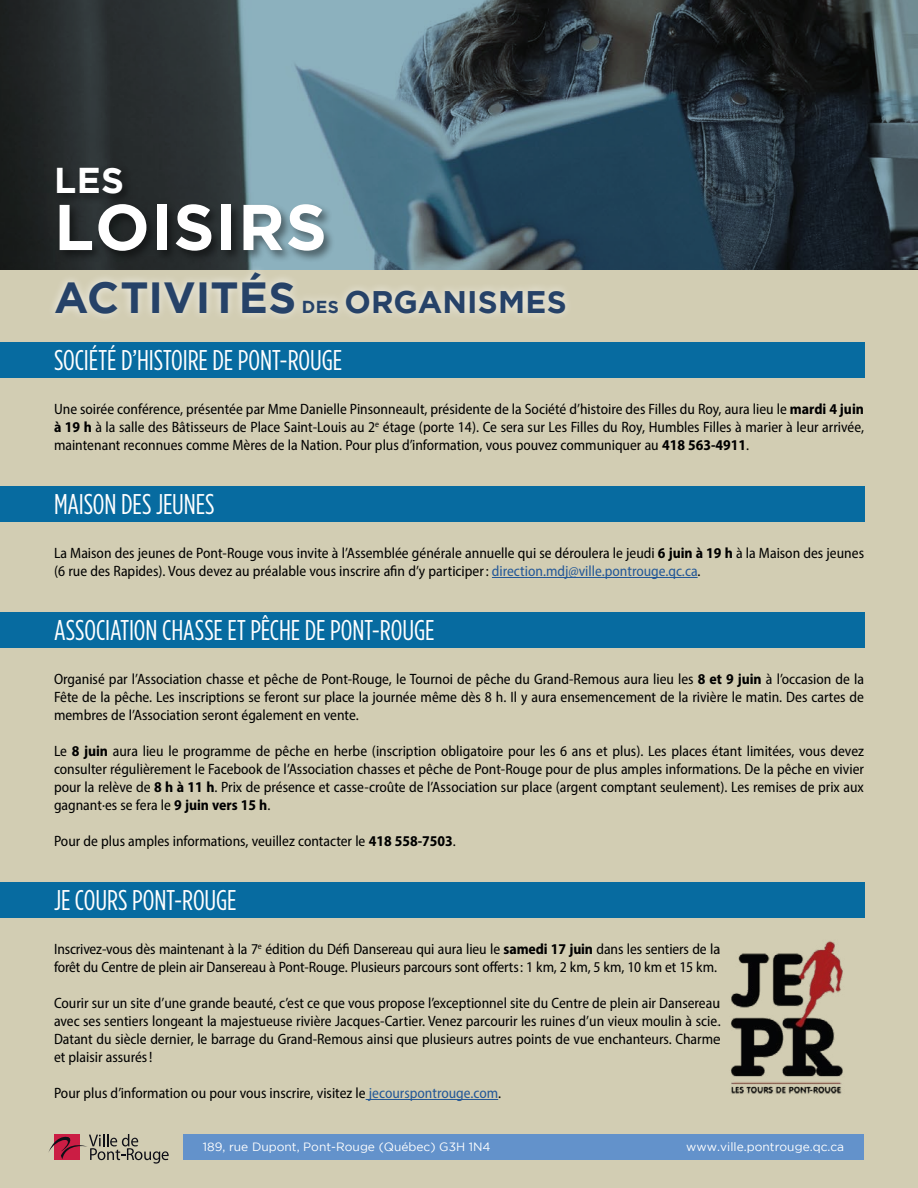
<style>
.page{position:relative;width:918px;height:1188px;background:#d2cdb3}
.page>*{position:absolute;margin:0;border:0;box-sizing:border-box;transform-origin:0 0}
.t1{font:700 64.5px "Gotham";letter-spacing:.015em;color:#fff}
.t2{font:700 43.5px "Gotham";color:#264268}
.t3{font:700 35.85px "Gotham";color:#fff}
.t4{font:700 31.2px "Gotham";letter-spacing:.005em;color:#264268}
.t5{font:28.5px "Gotham Condensed";letter-spacing:-.005em;color:#fff}
.t6{font:semi-condensed 15px/18px "Myriad Pro";color:#000;text-align:justify}
.t7{font:12px "Gotham";color:#fff}
.s1{font-size:17.25px}
.s2{font-weight:700}
.s3{color:#245897}
</style>
<div class="page">
<svg style="left:0;top:0;width:918px;height:270px;background:#364851"></svg>
<div style="left:54px;top:164px;width:282px;height:99px;background:#000;opacity:.45"></div>
<div style="left:47px;top:264px;width:527px;height:59px;background:#fff;opacity:.75"></div>
<div style="left:183px;top:1134px;width:681px;height:25px;background:#6392cb"></div>
<svg style="left:48px;top:1134px;width:121px;height:30px"></svg>
<div style="left:0;top:342px;width:864px;height:36px;background:#076ba0"></div>
<div style="left:0;top:486px;width:864px;height:36px;background:#076ba0"></div>
<div style="left:0;top:612px;width:864px;height:36px;background:#076ba0"></div>
<div style="left:0;top:882px;width:864px;height:36px;background:#076ba0"></div>
<hr style="left:492px;top:577px;width:206px;height:1px;background:#245897">
<hr style="left:366px;top:1099px;width:132px;height:1px;background:#245897">
<img style="left:731px;top:941px;width:112px;height:153px">
<h3 class="t3" style="left:54px;top:160px;width:72px">LES</h3>
<h1 class="t1" style="left:54px;top:190px;width:274px">LOISIRS</h1>
<h2 class="t2" style="left:54px;top:272px;width:244px">ACTIVITÉS</h2>
<h3 class="t4" style="left:302px;top:284px;width:266px"><span class="s1">DES</span> ORGANISMES</h3>
<h3 class="t5" style="left:54px;top:345px;width:290px">SOCIÉTÉ D’HISTOIRE DE PONT-ROUGE</h3>
<p class="t6" style="left:54px;top:400px;width:812px">Une soirée conférence, présentée par Mme Danielle Pinsonneault, présidente de la Société d’histoire des Filles du Roy, aura lieu le <span class="s2">mardi 4 juin à 19 h</span> à la salle des Bâtisseurs de Place Saint-Louis au 2<sup>e</sup> étage (porte 14). Ce sera sur Les Filles du Roy, Humbles Filles à marier à leur arrivée, maintenant reconnues comme Mères de la Nation. Pour plus d’information, vous pouvez communiquer au <span class="s2">418 563-4911</span>.</p>
<h3 class="t5" style="left:54px;top:489px;width:162px">MAISON DES JEUNES</h3>
<p class="t6" style="left:54px;top:544px;width:812px">La Maison des jeunes de Pont-Rouge vous invite à l’Assemblée générale annuelle qui se déroulera le jeudi <span class="s2">6 juin à 19 h</span> à la Maison des jeunes (6 rue des Rapides). Vous devez au préalable vous inscrire afin d’y participer: <span class="s3">direction.mdj@ville.pontrouge.qc.ca</span>.</p>
<h3 class="t5" style="left:54px;top:615px;width:382px">ASSOCIATION CHASSE ET PÊCHE DE PONT-ROUGE</h3>
<p class="t6" style="left:54px;top:670px;width:812px">Organisé par l’Association chasse et pêche de Pont-Rouge, le Tournoi de pêche du Grand-Remous aura lieu les <span class="s2">8 et 9 juin</span> à l’occasion de la Fête de la pêche. Les inscriptions se feront sur place la journée même dès 8 h. Il y aura ensemencement de la rivière le matin. Des cartes de membres de l’Association seront également en vente.</p>
<p class="t6" style="left:54px;top:742px;width:812px">Le <span class="s2">8 juin</span> aura lieu le programme de pêche en herbe (inscription obligatoire pour les 6 ans et plus). Les places étant limitées, vous devez consulter régulièrement le Facebook de l’Association chasses et pêche de Pont-Rouge pour de plus amples informations. De la pêche en vivier pour la relève de <span class="s2">8 h à 11 h</span>. Prix de présence et casse-croûte de l’Association sur place (argent comptant seulement). Les remises de prix aux gagnant·es se fera le <span class="s2">9 juin vers 15 h</span>.</p>
<p class="t6" style="left:54px;top:832px;width:403px">Pour de plus amples informations, veuillez contacter le <span class="s2">418 558-7503</span>.</p>
<h3 class="t5" style="left:54px;top:885px;width:184px">JE COURS PONT-ROUGE</h3>
<p class="t6" style="left:54px;top:940px;width:668px">Inscrivez-vous dès maintenant à la 7<sup>e</sup> édition du Défi Dansereau qui aura lieu le <span class="s2">samedi 17 juin</span> dans les sentiers de la forêt du Centre de plein air Dansereau à Pont-Rouge. Plusieurs parcours sont offerts: 1 km, 2 km, 5 km, 10 km et 15 km.</p>
<p class="t6" style="left:54px;top:994px;width:668px">Courir sur un site d’une grande beauté, c’est ce que vous propose l’exceptionnel site du Centre de plein air Dansereau avec ses sentiers longeant la majestueuse rivière Jacques-Cartier. Venez parcourir les ruines d’un vieux moulin à scie.<br>Datant du siècle dernier, le barrage du Grand-Remous ainsi que plusieurs autres points de vue enchanteurs. Charme et plaisir assurés!</p>
<p class="t6" style="left:54px;top:1084px;width:449px">Pour plus d’information ou pour vous inscrire, visitez le <span class="s3">jecourspontrouge.com</span>.</p>
<p class="t7" style="left:203px;top:1140px;width:289px">189, rue Dupont, Pont-Rouge (Québec) G3H 1N4</p>
<p class="t7" style="left:686px;top:1140px;width:160px">www.ville.pontrouge.qc.ca</p>
</div>
